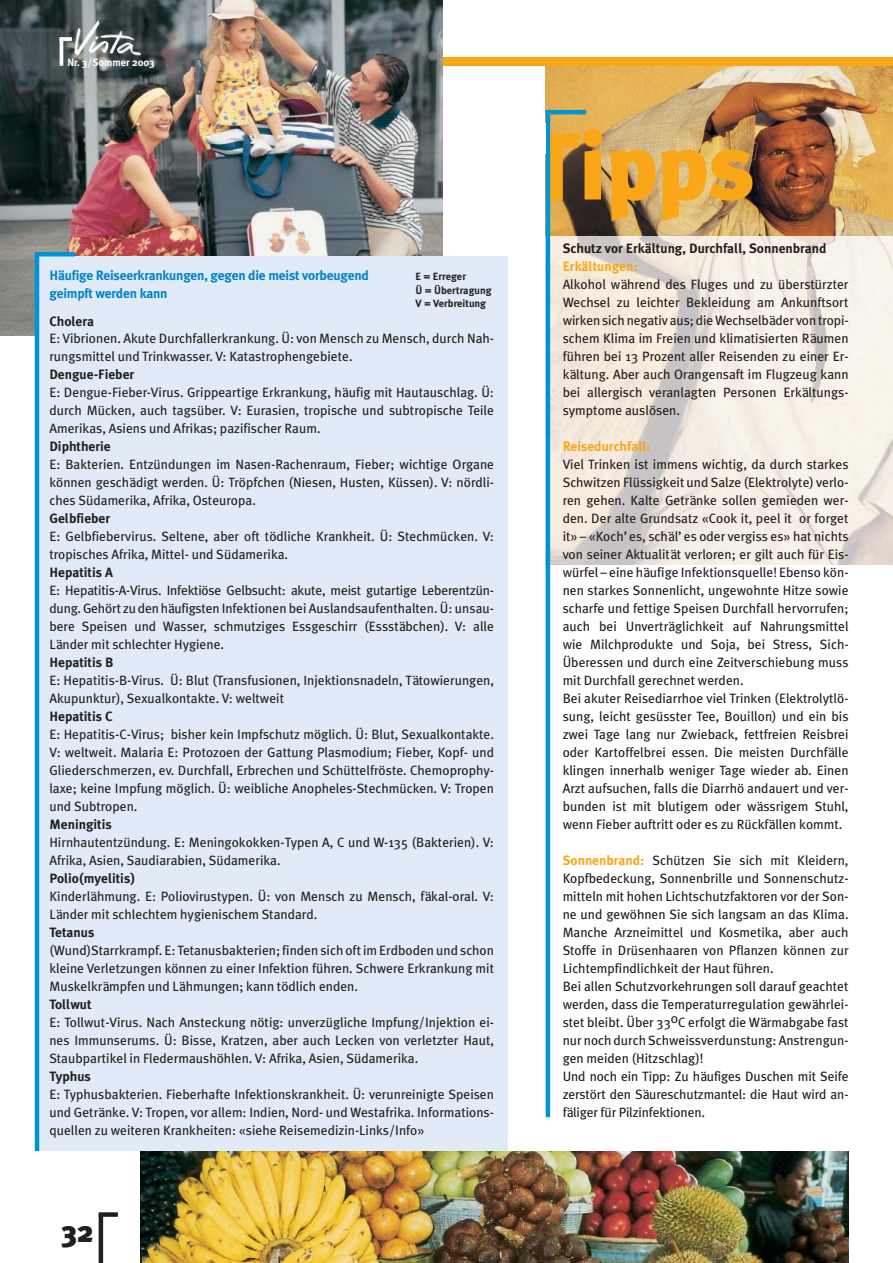
<style>
.page{position:relative;width:893px;height:1263px;background:#fff}
.page>*{position:absolute;margin:0;border:0;box-sizing:border-box;transform-origin:0 0}
.t1{font:900 94.5px "Meta Plus";letter-spacing:-.01em;color:#faa619}
.t2{font:900 30px "Meta Plus";color:#231f1f}
.t3{font:13.5px/18px "Meta Plus";color:#231f1f;text-align:justify}
.t4{font:700 13.5px "Meta Plus";color:#231f1f}
.t5{font:700 13.5px/18px "Meta Plus";letter-spacing:-.015em;color:#0083cb}
.t6{font:700 13.5px "Meta Plus";color:#faa619}
.t7{font:700 10.5px/13.5px "Meta Plus";color:#231f1f}
.t8{font:700 10.5px "Meta Plus";color:#fff}
.s1{font-weight:700;color:#faa619}
</style>
<div class="page">
<div style="left:298px;top:57px;width:594px;height:9px;background:#faa619"></div>
<img style="left:550px;top:236px;width:342px;height:329px">
<img style="left:545px;top:67px;width:347px;height:169px">
<img style="left:0;top:0;width:442px;height:336px">
<img style="left:140px;top:1151px;width:708px;height:112px">
<div style="left:39px;top:256px;width:468px;height:895px;background:#e0ebf7"></div>
<hr style="left:60px;top:38px;width:3px;height:28px;background:#fff">
<svg style="left:60px;top:37px;width:11px;height:4px"></svg>
<img style="left:71px;top:19px;width:75px;height:42px">
<div style="left:35px;top:252px;width:40px;height:5px;background:#0094d3"></div>
<hr style="left:35px;top:252px;width:4px;height:899px;background:#0094d3">
<div style="left:545px;top:110px;width:5px;height:1007px;background:#0094d3"></div>
<hr style="left:545px;top:110px;width:41px;height:4px;background:#0094d3">
<hr style="left:99px;top:1215px;width:4px;height:48px;background:#231f1f">
<div style="left:99px;top:1212px;width:19px;height:5px;background:#231f1f"></div>
<p class="t8" style="left:67px;top:58px;width:89px">Nr. 3/Sommer 2003</p>
<p class="t5" style="left:49px;top:267px;width:321px">Häufige Reiseerkrankungen, gegen die meist vorbeugend geimpft werden kann</p>
<p class="t7" style="left:415px;top:270px;width:77px">E = Erreger<br>Ü = Übertragung<br>V = Verbreitung</p>
<p class="t4" style="left:49px;top:315px;width:46px">Cholera</p>
<p class="t3" style="left:49px;top:331px;width:446px">E: Vibrionen. Akute Durchfallerkrankung. Ü: von Mensch zu Mensch, durch Nah&shy;rungsmittel und Trinkwasser. V: Katastrophengebiete.</p>
<p class="t4" style="left:49px;top:369px;width:86px">Dengue-Fieber</p>
<p class="t3" style="left:49px;top:385px;width:446px">E: Dengue-Fieber-Virus. Grippeartige Erkrankung, häufig mit Hautauschlag. Ü: durch Mücken, auch tagsüber. V: Eurasien, tropische und subtropische Teile Amerikas, Asiens und Afrikas; pazifischer Raum.</p>
<p class="t4" style="left:49px;top:441px;width:63px">Diphtherie</p>
<p class="t3" style="left:49px;top:457px;width:446px">E: Bakterien. Entzündungen im Nasen-Rachenraum, Fieber; wichtige Organe können geschädigt werden. Ü: Tröpfchen (Niesen, Husten, Küssen). V: nördli&shy;ches Südamerika, Afrika, Osteuropa.</p>
<p class="t4" style="left:49px;top:513px;width:62px">Gelbfieber</p>
<p class="t3" style="left:49px;top:529px;width:446px">E: Gelbfiebervirus. Seltene, aber oft tödliche Krankheit. Ü: Stechmücken. V: tropisches Afrika, Mittel- und Südamerika.</p>
<p class="t4" style="left:49px;top:567px;width:65px">Hepatitis A</p>
<p class="t3" style="left:49px;top:583px;width:446px">E: Hepatitis-A-Virus. Infektiöse Gelbsucht: akute, meist gutartige Leberentzün&shy;dung. Gehört zu den häufigsten Infektionen bei Auslandsaufenthalten. Ü: unsau&shy;bere Speisen und Wasser, schmutziges Essgeschirr (Essstäbchen). V: alle Länder mit schlechter Hygiene.</p>
<p class="t4" style="left:49px;top:657px;width:66px">Hepatitis B</p>
<p class="t3" style="left:49px;top:673px;width:446px">E: Hepatitis-B-Virus. Ü: Blut (Transfusionen, Injektionsnadeln, Tätowierungen,<br>Akupunktur), Sexualkontakte. V: weltweit</p>
<p class="t4" style="left:49px;top:711px;width:65px">Hepatitis C</p>
<p class="t3" style="left:49px;top:727px;width:446px">E: Hepatitis-C-Virus; bisher kein Impfschutz möglich. Ü: Blut, Sexualkontakte.<br>V: weltweit. Malaria E: Protozoen der Gattung Plasmodium; Fieber, Kopf- und Gliederschmerzen, ev. Durchfall, Erbrechen und Schüttelfröste. Chemoprophy&shy;laxe; keine Impfung möglich. Ü: weibliche Anopheles-Stechmücken. V: Tropen und Subtropen.</p>
<p class="t4" style="left:49px;top:819px;width:64px">Meningitis</p>
<p class="t3" style="left:49px;top:835px;width:446px">Hirnhautentzündung. E: Meningokokken-Typen A, C und W-135 (Bakterien). V:<br>Afrika, Asien, Saudiarabien, Südamerika.</p>
<p class="t4" style="left:49px;top:873px;width:87px">Polio(myelitis)</p>
<p class="t3" style="left:49px;top:889px;width:446px">Kinderlähmung. E: Poliovirustypen. Ü: von Mensch zu Mensch, fäkal-oral. V:<br>Länder mit schlechtem hygienischem Standard.</p>
<p class="t4" style="left:49px;top:927px;width:47px">Tetanus</p>
<p class="t3" style="left:49px;top:943px;width:446px">(Wund)Starrkrampf. E: Tetanusbakterien; finden sich oft im Erdboden und schon kleine Verletzungen können zu einer Infektion führen. Schwere Erkrankung mit Muskelkrämpfen und Lähmungen; kann tödlich enden.</p>
<p class="t4" style="left:49px;top:999px;width:44px">Tollwut</p>
<p class="t3" style="left:49px;top:1015px;width:446px">E: Tollwut-Virus. Nach Ansteckung nötig: unverzügliche Impfung/Injektion ei&shy;nes Immunserums. Ü: Bisse, Kratzen, aber auch Lecken von verletzter Haut, Staubpartikel in Fledermaushöhlen. V: Afrika, Asien, Südamerika.</p>
<p class="t4" style="left:49px;top:1071px;width:43px">Typhus</p>
<p class="t3" style="left:49px;top:1087px;width:446px">E: Typhusbakterien. Fieberhafte Infektionskrankheit. Ü: verunreinigte Speisen und Getränke. V: Tropen, vor allem: Indien, Nord- und Westafrika. Informations&shy;quellen zu weiteren Krankheiten: «siehe Reisemedizin-Links/Info»</p>
<h2 class="t2" style="left:61px;top:1221px;width:33px">32</h2>
<h1 class="t1" style="left:529px;top:132px;width:226px">Tipps</h1>
<p class="t4" style="left:562px;top:243px;width:265px">Schutz vor Erkältung, Durchfall, Sonnenbrand</p>
<p class="t6" style="left:562px;top:261px;width:76px">Erkältungen:</p>
<p class="t3" style="left:562px;top:277px;width:287px">Alkohol während des Fluges und zu überstürzter Wechsel zu leichter Bekleidung am Ankunftsort wirken sich negativ aus; die Wechselbäder von tropi&shy;schem Klima im Freien und klimatisierten Räumen führen bei 13 Prozent aller Reisenden zu einer Er&shy;kältung. Aber auch Orangensaft im Flugzeug kann bei allergisch veranlagten Personen Erkältungs&shy;symptome auslösen.</p>
<p class="t6" style="left:562px;top:441px;width:89px">Reisedurchfall:</p>
<p class="t3" style="left:562px;top:457px;width:287px;text-align:left">Viel Trinken ist immens wichtig, da durch starkes Schwitzen Flüssigkeit und Salze (Elektrolyte) verlo&shy;ren gehen. Kalte Getränke sollen gemieden wer&shy;den. Der alte Grundsatz «Cook it, peel it or forget it» – «Koch’ es, schäl’ es oder vergiss es» hat nichts von seiner Aktualität verloren; er gilt auch für Eis&shy;würfel – eine häufige Infektionsquelle! Ebenso kön&shy;nen starkes Sonnenlicht, ungewohnte Hitze sowie scharfe und fettige Speisen Durchfall hervorrufen; auch bei Unverträglichkeit auf Nahrungsmittel wie Milchprodukte und Soja, bei Stress, Sich-Überessen und durch eine Zeitverschiebung muss mit Durchfall gerechnet werden.<br>Bei akuter Reisediarrhoe viel Trinken (Elektrolytlö&shy;sung, leicht gesüsster Tee, Bouillon) und ein bis zwei Tage lang nur Zwieback, fettfreien Reisbrei oder Kartoffelbrei essen. Die meisten Durchfälle klingen innerhalb weniger Tage wieder ab. Einen Arzt aufsuchen, falls die Diarrhö andauert und ver&shy;bunden ist mit blutigem oder wässrigem Stuhl, wenn Fieber auftritt oder es zu Rückfällen kommt.</p>
<p class="t3" style="left:562px;top:853px;width:287px;text-align:left"><span class="s1">Sonnenbrand:</span> Schützen Sie sich mit Kleidern, Kopfbedeckung, Sonnenbrille und Sonnenschutz&shy;mitteln mit hohen Lichtschutzfaktoren vor der Son&shy;ne und gewöhnen Sie sich langsam an das Klima.<br>Manche Arzneimittel und Kosmetika, aber auch Stoffe in Drüsenhaaren von Pflanzen können zur Lichtempfindlichkeit der Haut führen.<br>Bei allen Schutzvorkehrungen soll darauf geachtet werden, dass die Temperaturregulation gewährlei&shy;stet bleibt. Über 330C erfolgt die Wärmabgabe fast nur noch durch Schweissverdunstung: Anstrengun&shy;gen meiden (Hitzschlag)!<br>Und noch ein Tipp: Zu häufiges Duschen mit Seife zerstört den Säureschutzmantel: die Haut wird an&shy;fäliger für Pilzinfektionen.</p>
</div>
